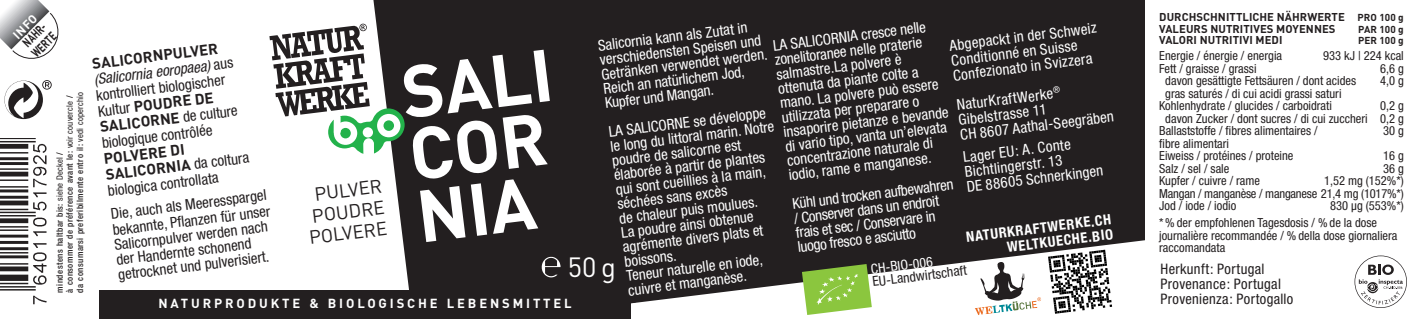
<style>
.page{position:relative;width:1418px;height:319px;background:#fff}
.page>*{position:absolute;margin:0;border:0;box-sizing:border-box;transform-origin:0 0}
.t1{font:700 72.5px/62.5px "DIN";color:#fff}
.t2{font:27.5px "DIN";color:#fff}
.t3{font:18.75px/21.2px "DIN";color:#231f20;text-align:center}
.t4{font:condensed 15px/14.5px "Helvetica Neue";color:#fff}
.t5{font:condensed 15px/15px "Helvetica Neue";color:#231f20}
.t6{font:700 15px/16px "DIN";color:#231f20}
.t7{font:condensed 14.5px/15px "Helvetica Neue";letter-spacing:.025em;color:#231f20}
.t8{font:700 condensed 14.25px/15px "Helvetica Neue";color:#fff;text-align:right}
.t9{font:condensed 13.75px "Helvetica Neue";color:#231f20}
.t10{font:condensed 13.75px "Helvetica Neue";color:#fff}
.t11{font:700 13px "DIN";letter-spacing:.22em;color:#fff}
.t12{font:condensed 12.5px/12.5px "Helvetica Neue";color:#231f20}
.t13{font:700 12.5px/13.5px "DIN";color:#231f20;scale:.71 1}
.t14{font:700 12px "DIN";color:#fff}
.t15{font:700 11.25px/11.2px "DIN";letter-spacing:.005em;color:#231f20}
.t16{font:700 10px "DIN";letter-spacing:.005em;color:#231f20}
.t17{font:500 condensed 8.75px/10.2px "Helvetica Neue";letter-spacing:.05em;color:#231f20}
.s1{font-weight:400}
.s2{font-style:italic}
.s3{font-family:"Helvetica Neue";font-weight:400;font-stretch:condensed}
.s4{font-size:10px}
</style>
<div class="page">
<div style="left:373px;top:0;width:213px;height:291px;background:#231f20"></div>
<div style="left:586px;top:0;width:558px;height:304px;background:#231f20"></div>
<svg style="left:1048px;top:250px;width:64px;height:64px"></svg>
<svg style="left:974px;top:262px;width:67px;height:53px"></svg>
<div style="left:99px;top:291px;width:532px;height:28px;background:#231f20"></div>
<svg style="left:802px;top:264px;width:69px;height:51px;background:#93c057"></svg>
<svg style="left:1352px;top:253px;width:56px;height:57px"></svg>
<svg style="left:1354px;top:255px;width:52px;height:53px"></svg>
<svg style="left:269px;top:23px;width:135px;height:132px"></svg>
<svg style="left:541px;top:257px;width:19px;height:20px"></svg>
<img style="left:0;top:138px;width:47px;height:167px">
<svg style="left:0;top:0;width:59px;height:59px"></svg>
<svg style="left:4px;top:80px;width:48px;height:39px"></svg>
<p class="t14" style="left:10px;top:31px;width:30px;rotate:-45deg">INFO</p>
<p class="t13" style="left:19px;top:40px;width:45px;rotate:-45deg">NÄHR-<br>WERTE</p>
<p class="t17" style="left:54px;top:292px;width:202px;rotate:-90deg">mindestens haltbar bis: <span class="s1">siehe Deckel</span> /<br>à consommer de préférence avant le: <span class="s1">voir couvercle</span> / da consumarsi preferibilmente entro il: <span class="s1">vedi coperchio</span></p>
<p class="t6" style="left:91px;top:55px;width:128px;rotate:-7deg">SALICORNPULVER</p>
<p class="t5" style="left:93px;top:71px;width:141px;line-height:16px;rotate:-7deg"><span class="s2">(Salicornia eoropaea)</span> aus kontrolliert biologischer</p>
<p class="t6" style="left:97px;top:103px;width:140px;rotate:-7deg"><span class="s3">Kultur</span> POUDRE DE<br>SALICORNE <span class="s3">de culture</span></p>
<p class="t5" style="left:101px;top:136px;width:113px;rotate:-7deg">biologique contrôlée</p>
<p class="t6" style="left:103px;top:150px;width:146px;rotate:-7deg">POLVERE DI<br>SALICORNIA <span class="s3">da coltura</span></p>
<p class="t5" style="left:106px;top:179px;width:158px;line-height:23.2px;rotate:-7deg">biologica controllata<br>Die, auch als Meeresspargel</p>
<p class="t5" style="left:112px;top:222px;width:160px;rotate:-7deg">bekannte, Pfl anzen für unser<br>Salicornpulver werden nach der Handernte schonend getrocknet und pulverisiert.</p>
<p class="t3" style="left:303px;top:184px;width:80px;rotate:-7deg">PULVER<br>POUDRE<br>POLVERE</p>
<h1 class="t1" style="left:398px;top:59px;width:153px;rotate:-7deg">SALI<br>COR<br>NIA</h1>
<p class="t4" style="left:772px;top:38px;width:168px;rotate:-7deg">LA SALICORNIA cresce nelle zonelitoranee nelle praterie salmastre.La polvere è ottenuta da piante colte a mano. La polvere può essere utilizzata per preparare o insaporire pietanze e bevande di vario tipo, vanta un’elevata concentrazione naturale di iodio, rame e manganese.</p>
<p class="t4" style="left:791px;top:197px;width:164px;rotate:-7deg">Kühl und trocken aufbewahren / Conserver dans un endroit frais et sec / Conservare in luogo fresco e asciutto</p>
<p class="t10" style="left:870px;top:261px;width:64px;rotate:-7deg">CH-BIO-006</p>
<p class="t4" style="left:597px;top:38px;width:169px;rotate:-7deg">Salicornia kann als Zutat in verschiedensten Speisen und<br>Getränken verwendet werden.<br>Reich an natürlichem Jod,<br>Kupfer und Mangan.</p>
<p class="t4" style="left:608px;top:125px;width:166px;rotate:-7deg">LA SALICORNE se développe le long du littoral marin. Notre poudre de salicorne est élaborée à partir de plantes qui sont cueillies à la main, séchées sans excès<br>de chaleur puis moulues.<br>La poudre ainsi obtenue agrémente divers plats et boissons.<br>Teneur naturelle en iode, cuivre et manganèse.</p>
<p class="t4" style="left:948px;top:38px;width:150px;rotate:-7deg">Abgepackt in der Schweiz<br>Conditionné en Suisse<br>Confezionato in Svizzera</p>
<p class="t4" style="left:955px;top:98px;width:156px;rotate:-7deg">NaturKraftWerke<sup>®<br></sup>Gibelstrasse 11<br>CH 8607 Aathal-Seegräben</p>
<p class="t4" style="left:962px;top:150px;width:139px;rotate:-7deg">Lager EU: A. Conte<br>Bichtlingerstr. 13<br>DE 88605 Schnerkingen</p>
<p class="t8" style="left:965px;top:228px;width:147px;rotate:-7deg">NATURKRAFTWERKE.CH<br>WELTKUECHE.BIO</p>
<h2 class="t2" style="left:568px;top:250px;width:50px">50 g</h2>
<p class="t9" style="left:871px;top:273px;width:96px;rotate:-7deg">EU-Landwirtschaft</p>
<p class="t11" style="left:158px;top:295px;width:415px">NATURPRODUKTE &amp; BIOLOGISCHE LEBENSMITTEL</p>
<p class="t15" style="left:1159px;top:11px;width:246px">DURCHSCHNITTLICHE NÄHRWERTE <span class="s4">PRO 100 g<br></span>VALEURS NUTRITIVES MOYENNES</p>
<p class="t16" style="left:1358px;top:22px;width:47px">PAR 100 g</p>
<p class="t15" style="left:1159px;top:34px;width:125px">VALORI NUTRITIVI MEDI</p>
<p class="t16" style="left:1357px;top:34px;width:47px">PER 100 g</p>
<p class="t12" style="left:1159px;top:49px;width:124px">Energie / énergie / energia</p>
<p class="t12" style="left:1323px;top:49px;width:82px">933 kJ | 224 kcal</p>
<p class="t12" style="left:1159px;top:62px;width:99px">Fett / graisse / grassi</p>
<p class="t12" style="left:1379px;top:62px;width:25px">6,6 g</p>
<p class="t12" style="left:1165px;top:74px;width:192px">davon gesättigte Fettsäuren / dont acides</p>
<p class="t12" style="left:1379px;top:74px;width:25px">4,0 g</p>
<p class="t12" style="left:1159px;top:87px;width:184px;text-indent:6px">gras saturés / di cui acidi grassi saturi<br>Kohlenhydrate / glucides / carboidrati</p>
<p class="t12" style="left:1379px;top:99px;width:25px">0,2 g</p>
<p class="t12" style="left:1165px;top:112px;width:240px">davon Zucker / dont sucres / di cui zuccheri 0,2 g</p>
<p class="t12" style="left:1159px;top:124px;width:160px">Ballaststoffe / fibres alimentaires /</p>
<p class="t12" style="left:1382px;top:124px;width:22px">30 g</p>
<p class="t12" style="left:1159px;top:137px;width:136px">fibre alimentari<br>Eiweiss / protéines / proteine</p>
<p class="t12" style="left:1382px;top:149px;width:22px">16 g</p>
<p class="t12" style="left:1159px;top:162px;width:72px">Salz / sel / sale</p>
<p class="t12" style="left:1382px;top:162px;width:22px">36 g</p>
<p class="t12" style="left:1159px;top:174px;width:102px">Kupfer / cuivre / rame</p>
<p class="t12" style="left:1159px;top:174px;width:246px;text-align:justify;text-indent:165px">1,52 mg (152%*)<br>Mangan / manganèse / manganese 21,4 mg (1017%*)<br>Jod / iode / iodio</p>
<p class="t12" style="left:1159px;top:197px;width:246px;line-height:17.2px;text-indent:171px">830 µg (553%*) *% der empfohlenen Tagesdosis / % de la dose</p>
<p class="t12" style="left:1159px;top:229px;width:240px">journalière recommandée / % della dose giornaliera raccomandata</p>
<p class="t7" style="left:1160px;top:261px;width:134px">Herkunft: Portugal<br>Provenance: Portugal<br>Provenienza: Portogallo</p>
</div>
